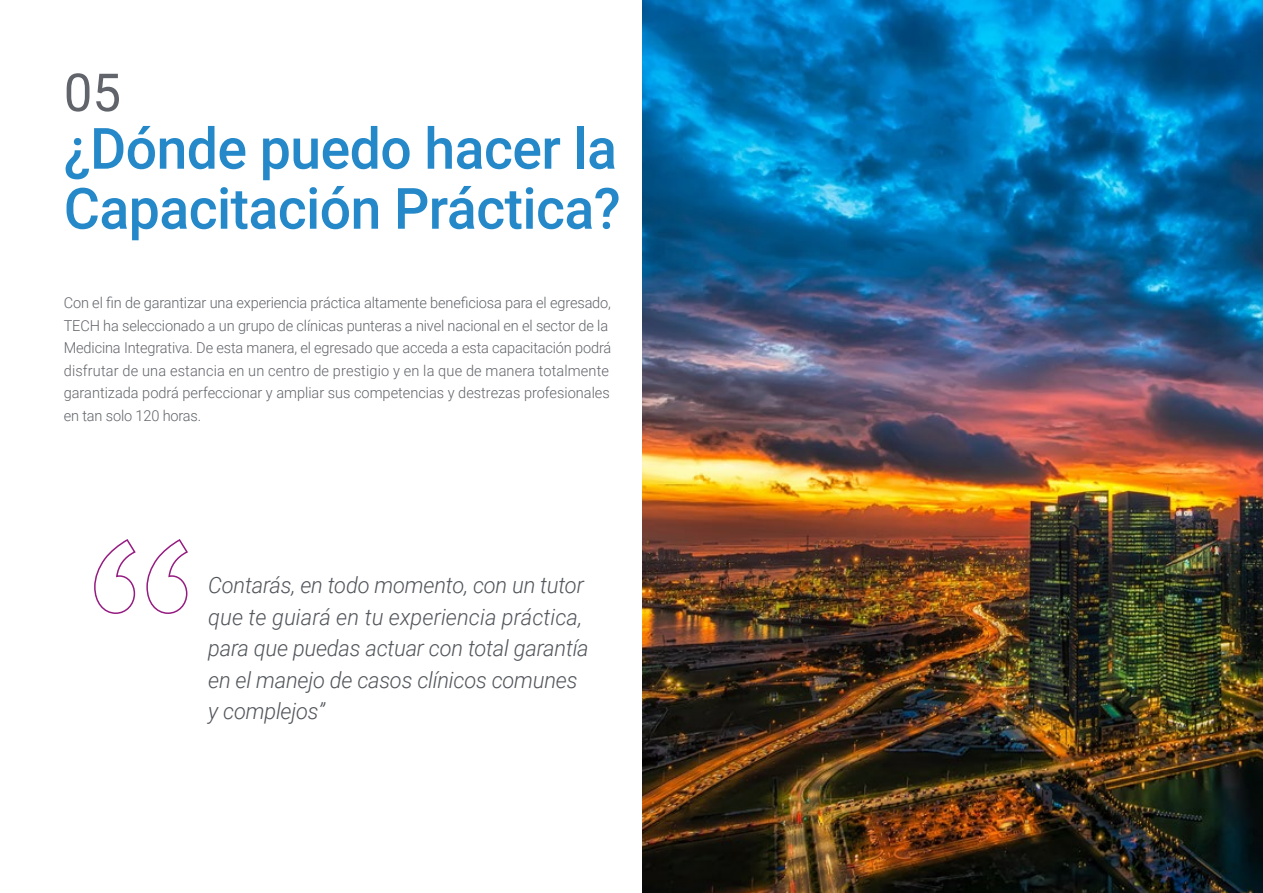
<style>
.page{position:relative;width:1263px;height:893px;background:#fff}
.page>*{position:absolute;margin:0;border:0;box-sizing:border-box;transform-origin:0 0}
.t1{font:500 57px/60px "Roboto";letter-spacing:-.01em;color:#2488c9}
.t2{font:52.5px "Roboto";color:#61646a}
.t3{font:italic 300 22.5px/31.5px "Roboto";letter-spacing:-.01em;color:#52555b}
.t4{font:300 15px/22.5px "Roboto";letter-spacing:-.01em;color:#61646a}
</style>
<div class="page">
<svg style="left:94px;top:539px;width:94px;height:75px"></svg>
<img style="left:642px;top:0;width:621px;height:893px">
<h2 class="t2" style="left:64px;top:56px;width:59px">05</h2>
<h1 class="t1" style="left:64px;top:116px;width:558px">¿Dónde puedo hacer la<br>Capacitación Práctica?</h1>
<p class="t4" style="left:64px;top:291px;width:549px">Con el fin de garantizar una experiencia práctica altamente beneficiosa para el egresado, TECH ha seleccionado a un grupo de clínicas punteras a nivel nacional en el sector de la Medicina Integrativa. De esta manera, el egresado que acceda a esta capacitación podrá disfrutar de una estancia en un centro de prestigio y en la que de manera totalmente garantizada podrá perfeccionar y ampliar sus competencias y destrezas profesionales en tan solo 120 horas.</p>
<h3 class="t3" style="left:208px;top:569px;width:382px">Contarás, en todo momento, con un tutor que te guiará en tu experiencia práctica, para que puedas actuar con total garantía en el manejo de casos clínicos comunes y complejos”</h3>
</div>
